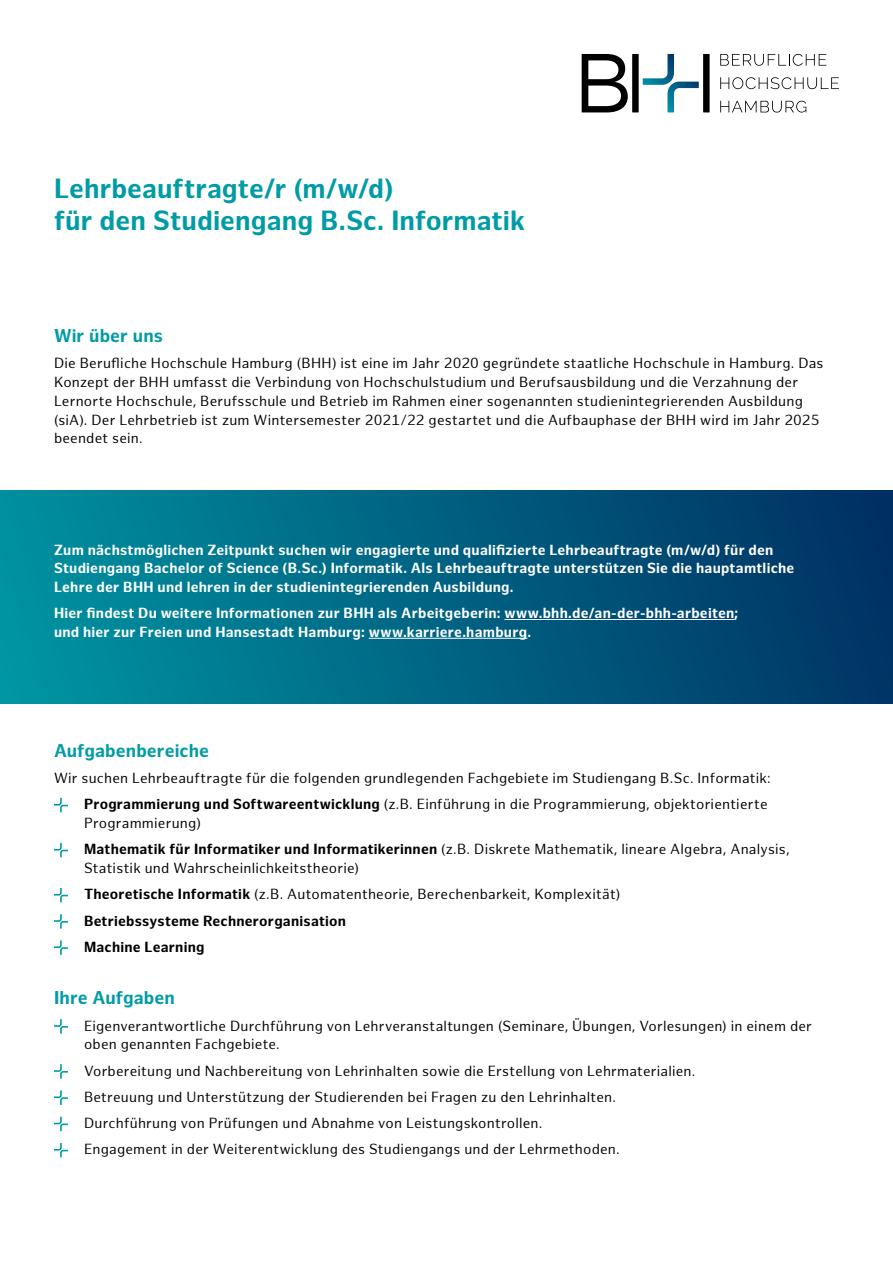
<style>
.page{position:relative;width:893px;height:1263px;background:#fff}
.page>*{position:absolute;margin:0;border:0;box-sizing:border-box;transform-origin:0 0}
.t1{font:700 27px/32.4px "Hamburg Sans";color:#009ca6}
.t2{font:700 18px "Hamburg Sans";letter-spacing:.005em;color:#009ca6}
.t3{font:14.25px/26.2px "Hamburg Sans";letter-spacing:.015em;color:#000}
.t4{font:700 14.25px/18.8px "Hamburg Sans";letter-spacing:.015em;color:#fff}
.s1{font-weight:700}
</style>
<div class="page">
<svg style="left:54px;top:798px;width:14px;height:14px"></svg>
<svg style="left:54px;top:843px;width:14px;height:14px"></svg>
<svg style="left:54px;top:888px;width:14px;height:14px"></svg>
<svg style="left:54px;top:914px;width:14px;height:15px"></svg>
<svg style="left:54px;top:940px;width:14px;height:15px"></svg>
<svg style="left:54px;top:1019px;width:14px;height:15px"></svg>
<svg style="left:54px;top:1064px;width:14px;height:15px"></svg>
<svg style="left:54px;top:1090px;width:14px;height:15px"></svg>
<svg style="left:54px;top:1117px;width:14px;height:14px"></svg>
<svg style="left:54px;top:1143px;width:14px;height:14px"></svg>
<div style="left:0;top:490px;width:893px;height:214px;background:linear-gradient(to right,#0093a1,#003164)"></div>
<hr style="left:504px;top:619px;width:231px;height:1px;background:#fff">
<hr style="left:369px;top:638px;width:158px;height:1px;background:#fff">
<svg style="left:720px;top:54px;width:106px;height:12px"></svg>
<svg style="left:720px;top:77px;width:119px;height:12px"></svg>
<svg style="left:720px;top:101px;width:86px;height:12px"></svg>
<svg style="left:582px;top:54px;width:46px;height:58px"></svg>
<div style="left:632px;top:54px;width:7px;height:58px;background:#000"></div>
<div style="left:703px;top:54px;width:7px;height:58px;background:#000"></div>
<svg style="left:643px;top:54px;width:56px;height:58px"></svg>
<h1 class="t1" style="left:54px;top:173px;width:473px">Lehrbeauftragte/r (m/w/d)<br>für den Studiengang B.Sc. Informatik</h1>
<p class="t2" style="left:54px;top:325px;width:111px">Wir über uns</p>
<p class="t3" style="left:54px;top:354px;width:771px;line-height:18.8px">Die Berufliche Hochschule Hamburg (BHH) ist eine im Jahr 2020 gegründete staatliche Hochschule in Hamburg. Das Konzept der BHH umfasst die Verbindung von Hochschulstudium und Berufsausbildung und die Verzahnung der Lernorte Hochschule, Berufsschule und Betrieb im Rahmen einer sogenannten studienintegrierenden Ausbildung (siA). Der Lehrbetrieb ist zum Wintersemester 2021/22 gestartet und die Aufbauphase der BHH wird im Jahr 2025 beendet sein.</p>
<p class="t4" style="left:54px;top:541px;width:742px">Zum nächstmöglichen Zeitpunkt suchen wir engagierte und qualifizierte Lehrbeauftragte (m/w/d) für den<br>Studiengang Bachelor of Science (B.Sc.) Informatik. Als Lehrbeauftragte unterstützen Sie die hauptamtliche<br>Lehre der BHH und lehren in der studienintegrierenden Ausbildung.</p>
<p class="t4" style="left:54px;top:604px;width:686px">Hier findest Du weitere Informationen zur BHH als Arbeitgeberin: www.bhh.de/an-der-bhh-arbeiten; und hier zur Freien und Hansestadt Hamburg: www.karriere.hamburg.</p>
<p class="t2" style="left:54px;top:740px;width:157px">Aufgabenbereiche</p>
<p class="t3" style="left:54px;top:765px;width:718px;text-align:right">Wir suchen Lehrbeauftragte für die folgenden grundlegenden Fachgebiete im Studiengang B.Sc. Informatik:<br><span class="s1">Programmierung und Softwareentwicklung</span> (z.B. Einführung in die Programmierung, objektorientierte</p>
<p class="t3" style="left:84px;top:810px;width:707px">Programmierung)<br><span class="s1">Mathematik für Informatiker und Informatikerinnen</span> (z.B. Diskrete Mathematik, lineare Algebra, Analysis,</p>
<p class="t3" style="left:84px;top:855px;width:538px">Statistik und Wahrscheinlichkeitstheorie)<br><span class="s1">Theoretische Informatik</span> (z.B. Automatentheorie, Berechenbarkeit, Komplexität)<br><span class="s1">Betriebssysteme Rechnerorganisation<br>Machine Learning</span></p>
<p class="t2" style="left:54px;top:987px;width:122px">Ihre Aufgaben</p>
<p class="t3" style="left:84px;top:1017px;width:729px;line-height:18.8px">Eigenverantwortliche Durchführung von Lehrveranstaltungen (Seminare, Übungen, Vorlesungen) in einem der oben genannten Fachgebiete.</p>
<p class="t3" style="left:84px;top:1058px;width:613px">Vorbereitung und Nachbereitung von Lehrinhalten sowie die Erstellung von Lehrmaterialien.<br>Betreuung und Unterstützung der Studierenden bei Fragen zu den Lehrinhalten.<br>Durchführung von Prüfungen und Abnahme von Leistungskontrollen.<br>Engagement in der Weiterentwicklung des Studiengangs und der Lehrmethoden.</p>
</div>
